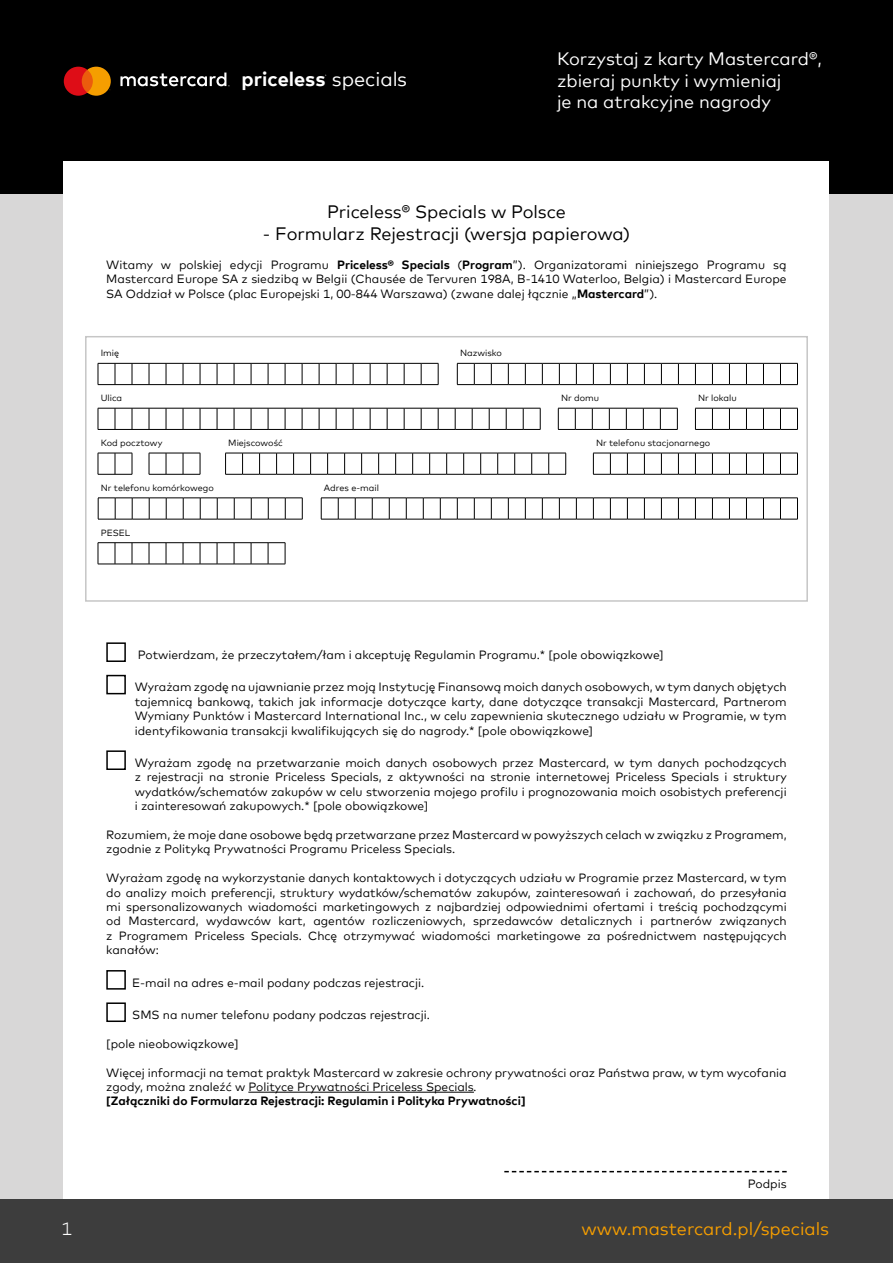
<style>
.page{position:relative;width:893px;height:1263px;background:#fff}
.page>*{position:absolute;margin:0;border:0;box-sizing:border-box;transform-origin:0 0}
.t1{font:700 19.95px "Mark Offc For MC";color:#fff}
.t2{font:18px/21.6px "Mark Offc For MC";color:#fff}
.TYTUL{font:18px "Mark Offc For MC";letter-spacing:-.005em;color:#000}
.t3{font:18px "Mark Offc For MC";color:#f69e00}
.t4{font:300 18px "Mark Offc For MC";color:#fff}
.t5{font:12px/14.4px "Mark Offc For MC";color:#000;text-align:justify}
.t6{font:700 12px "Mark Offc For MC";color:#000}
.t7{font:9px "Mark Offc For MC";color:#000}
.s1{font-weight:400}
.s2{font-weight:700}
.s3{font-style:italic}
</style>
<div class="page">
<div style="left:0;top:162px;width:893px;height:1037px;background:#d8d7d7"></div>
<div style="left:0;top:0;width:893px;height:193px;background:#000"></div>
<div style="left:64px;top:162px;width:765px;height:1037px;background:#fff"></div>
<div style="left:0;top:1199px;width:893px;height:64px;background:#3d3d3d"></div>
<svg style="left:64px;top:67px;width:47px;height:29px"></svg>
<svg style="left:120px;top:73px;width:110px;height:13px"></svg>
<div style="left:85px;top:336px;width:723px;height:266px;border:2px solid #c6c6c6"></div>
<svg style="left:98px;top:542px;width:188px;height:23px"></svg>
<svg style="left:98px;top:363px;width:341px;height:22px"></svg>
<svg style="left:457px;top:363px;width:341px;height:22px"></svg>
<svg style="left:98px;top:408px;width:443px;height:22px"></svg>
<svg style="left:558px;top:408px;width:120px;height:22px"></svg>
<svg style="left:695px;top:408px;width:103px;height:22px"></svg>
<svg style="left:98px;top:453px;width:35px;height:22px"></svg>
<svg style="left:149px;top:453px;width:52px;height:22px"></svg>
<svg style="left:593px;top:453px;width:205px;height:22px"></svg>
<svg style="left:225px;top:453px;width:341px;height:22px"></svg>
<svg style="left:98px;top:498px;width:205px;height:22px"></svg>
<svg style="left:321px;top:498px;width:477px;height:22px"></svg>
<hr style="left:248px;top:1092px;width:226px;height:1px;background:#000">
<div style="left:106px;top:642px;width:20px;height:20px;border:2px solid #000"></div>
<div style="left:106px;top:675px;width:20px;height:19px;border:2px solid #000"></div>
<div style="left:106px;top:750px;width:20px;height:20px;border:2px solid #000"></div>
<div style="left:106px;top:970px;width:20px;height:19px;border:2px solid #000"></div>
<div style="left:106px;top:1002px;width:20px;height:20px;border:2px solid #000"></div>
<svg style="left:504px;top:1171px;width:283px;height:1px"></svg>
<h1 class="t1" style="left:242px;top:64px;width:167px">priceless <span class="s1">specials</span></h1>
<h2 class="t2" style="left:557px;top:47px;width:266px">Korzystaj z karty Mastercard®, zbieraj punkty i wymieniaj<br>je na atrakcyjne nagrody</h2>
<p class="TYTUL" style="left:327px;top:198px;width:240px">Priceless® Specials w Polsce</p>
<p class="TYTUL" style="left:263px;top:220px;width:369px">- Formularz Rejestracji (wersja papierowa)</p>
<p class="t5" style="left:106px;top:256px;width:682px">Witamy w polskiej edycji Programu <span class="s2">Priceless® Specials</span> (<span class="s2">Program</span>”). Organizatorami niniejszego Programu są Mastercard Europe SA z siedzibą w Belgii (Chausée de Tervuren 198A, B-1410 Waterloo, Belgia) i Mastercard Europe SA Oddział w Polsce (plac Europejski 1, 00-844 Warszawa) (zwane dalej łącznie „<span class="s2">Mastercard</span>”).</p>
<p class="t7" style="left:101px;top:346px;width:20px">Imię</p>
<p class="t7" style="left:460px;top:346px;width:43px">Nazwisko</p>
<p class="t7" style="left:101px;top:391px;width:23px">Ulica</p>
<p class="t7" style="left:561px;top:391px;width:40px">Nr domu</p>
<p class="t7" style="left:698px;top:391px;width:40px">Nr lokalu</p>
<p class="t7" style="left:101px;top:436px;width:63px">Kod pocztowy</p>
<p class="t7" style="left:228px;top:436px;width:56px">Miejscowość</p>
<p class="t7" style="left:596px;top:436px;width:116px">Nr telefonu stacjonarnego</p>
<p class="t7" style="left:101px;top:481px;width:115px">Nr telefonu komórkowego</p>
<p class="t7" style="left:324px;top:481px;width:57px">Adres e-mail</p>
<p class="t7" style="left:101px;top:526px;width:31px">PESEL</p>
<p class="t5" style="left:138px;top:647px;width:527px">Potwierdzam, że przeczytałem/łam i akceptuję Regulamin Programu.* [pole obowiązkowe]</p>
<p class="t5" style="left:135px;top:679px;width:653px">Wyrażam zgodę na ujawnianie przez moją Instytucję Finansową moich danych osobowych, w tym danych objętych tajemnicą bankową, takich jak informacje dotyczące karty, dane dotyczące transakcji Mastercard, Partnerom Wymiany Punktów i Mastercard International Inc., w celu zapewnienia skutecznego udziału w Programie, w tym identyfikowania transakcji kwalifikujących się do nagrody.* [pole obowiązkowe]</p>
<p class="t5" style="left:135px;top:755px;width:654px">Wyrażam zgodę na przetwarzanie moich danych osobowych przez Mastercard, w tym danych pochodzących z rejestracji na stronie Priceless Specials, z aktywności na stronie internetowej Priceless Specials i struktury wydatków/schematów zakupów w celu stworzenia mojego profilu i prognozowania moich osobistych preferencji i zainteresowań zakupowych.* [pole obowiązkowe]</p>
<p class="t5" style="left:106px;top:827px;width:682px">Rozumiem, że moje dane osobowe będą przetwarzane przez Mastercard w powyższych celach w związku z Programem, zgodnie z Polityką Prywatności Programu Priceless Specials.</p>
<p class="t5" style="left:106px;top:870px;width:682px">Wyrażam zgodę na wykorzystanie danych kontaktowych i dotyczących udziału w Programie przez Mastercard, w tym do analizy moich preferencji, struktury wydatków/schematów zakupów, zainteresowań i zachowań, do przesyłania mi spersonalizowanych wiadomości marketingowych z najbardziej odpowiednimi ofertami i treścią pochodzącymi od Mastercard, wydawców kart, agentów rozliczeniowych, sprzedawców detalicznych i partnerów związanych z Programem Priceless Specials. Chcę otrzymywać wiadomości marketingowe za pośrednictwem następujących kanałów:</p>
<p class="t5" style="left:132px;top:974px;width:293px">E-mail na adres e-mail podany podczas rejestracji.</p>
<p class="t5" style="left:132px;top:1007px;width:299px">SMS na numer telefonu podany podczas rejestracji.</p>
<p class="t5" style="left:106px;top:1035px;width:134px">[pole nieobowiązkowe]</p>
<p class="t5" style="left:106px;top:1064px;width:682px">Więcej informacji na temat praktyk Mastercard w zakresie ochrony prywatności oraz Państwa praw, w tym wycofania zgody, można znaleźć w Polityce Prywatności Priceless Specials<span class="s3">.</span></p>
<p class="t6" style="left:106px;top:1092px;width:421px">[Załączniki do Formularza Rejestracji: Regulamin i Polityka Prywatności]</p>
<p class="t5" style="left:748px;top:1175px;width:40px">Podpis</p>
<h2 class="t4" style="left:62px;top:1215px;width:12px">1</h2>
<h2 class="t3" style="left:581px;top:1215px;width:249px">www.mastercard.pl/specials</h2>
</div>
